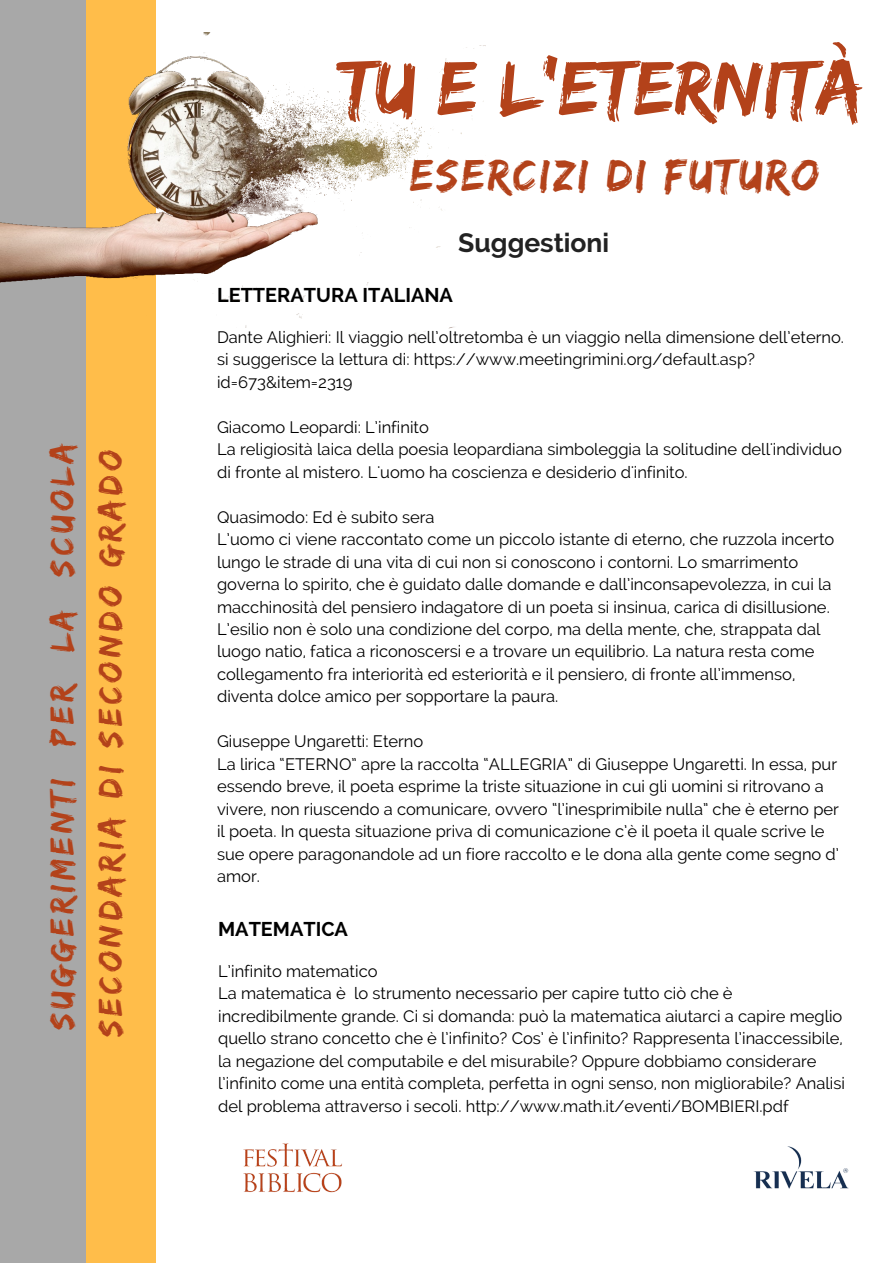
<style>
.page{position:relative;width:893px;height:1263px;background:#fff}
.page>*{position:absolute;margin:0;border:0;box-sizing:border-box;transform-origin:0 0}
.t1{font:79.35px "Edo SZ";color:#b3421a}
.t2{font:46.35px "Edo SZ";letter-spacing:.06em;color:#b3421a}
.t3{font:34.65px/48.3px "Edo SZ";letter-spacing:.13em;color:#b3421a}
.t4{font:700 26.4px "Raleway";color:#222}
.t5{font:700 19.8px "Raleway";color:#000}
.t6{font:16.5px/22.5px "Raleway";color:#000}
</style>
<div class="page">
<div style="left:80px;top:0;width:75px;height:1262px;background:#ffbd4a"></div>
<div style="left:0;top:0;width:85px;height:1262px;background:#a8a8a8"></div>
<img style="left:0;top:33px;width:486px;height:308px">
<img style="left:753px;top:1146px;width:96px;height:43px">
<img style="left:243px;top:1143px;width:99px;height:50px">
<h3 class="t3" style="left:37px;top:1037px;width:597px;rotate:-90deg">SUGGERIMENTI PER LA SCUOLA secondaria di SECONDO grado</h3>
<h1 class="t1" style="left:339px;top:42px;width:526px">TU E L'ETERNITÀ</h1>
<h2 class="t2" style="left:410px;top:148px;width:410px">ESERCIZI DI FUTURO</h2>
<h3 class="t4" style="left:458px;top:227px;width:152px">Suggestioni</h3>
<p class="t5" style="left:217px;top:284px;width:237px">LETTERATURA ITALIANA</p>
<p class="t6" style="left:217px;top:326px;width:628px">Dante Alighieri: Il viaggio nell’oltretomba è un viaggio nella dimensione dell’eterno. si suggerisce la lettura di: https://www.meetingrimini.org/default.asp? id=673&amp;item=2319</p>
<p class="t6" style="left:217px;top:416px;width:626px">Giacomo Leopardi: L’infinito<br>La religiosità laica della poesia leopardiana simboleggia la solitudine dell'individuo di fronte al mistero. L'uomo ha coscienza e desiderio d'infinito.</p>
<p class="t6" style="left:217px;top:505px;width:619px">Quasimodo: Ed è subito sera<br>L’uomo ci viene raccontato come un piccolo istante di eterno, che ruzzola incerto lungo le strade di una vita di cui non si conoscono i contorni. Lo smarrimento governa lo spirito, che è guidato dalle domande e dall’inconsapevolezza, in cui la macchinosità del pensiero indagatore di un poeta si insinua, carica di disillusione.<br>L’esilio non è solo una condizione del corpo, ma della mente, che, strappata dal luogo natio, fatica a riconoscersi e a trovare un equilibrio. La natura resta come collegamento fra interiorità ed esteriorità e il pensiero, di fronte all’immenso, diventa dolce amico per sopportare la paura.</p>
<p class="t6" style="left:217px;top:730px;width:623px">Giuseppe Ungaretti: Eterno<br>La lirica “ETERNO” apre la raccolta “ALLEGRIA” di Giuseppe Ungaretti. In essa, pur essendo breve, il poeta esprime la triste situazione in cui gli uomini si ritrovano a vivere, non riuscendo a comunicare, ovvero “l’inesprimibile nulla” che è eterno per il poeta. In questa situazione priva di comunicazione c’è il poeta il quale scrive le sue opere paragonandole ad un fiore raccolto e le dona alla gente come segno d’ amor.</p>
<p class="t5" style="left:218px;top:918px;width:131px">MATEMATICA</p>
<p class="t6" style="left:218px;top:960px;width:628px">L’infinito matematico<br>La matematica è lo strumento necessario per capire tutto ciò che è incredibilmente grande. Ci si domanda: può la matematica aiutarci a capire meglio quello strano concetto che è l’infinito? Cos’ è l’infinito? Rappresenta l’inaccessibile, la negazione del computabile e del misurabile? Oppure dobbiamo considerare l’infinito come una entità completa, perfetta in ogni senso, non migliorabile? Analisi del problema attraverso i secoli. http://www.math.it/eventi/BOMBIERI.pdf</p>
</div>
